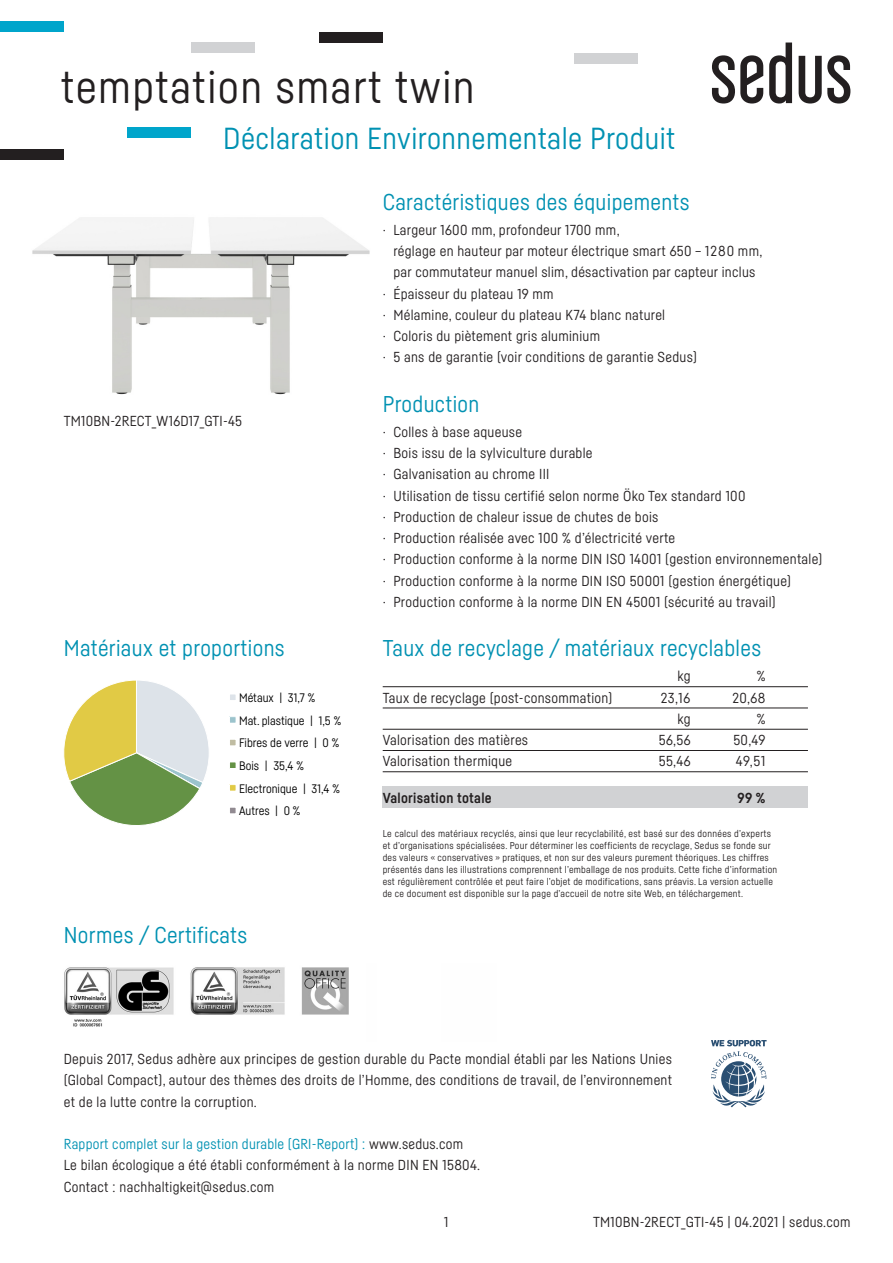
<style>
.page{position:relative;width:893px;height:1263px;background:#fff}
.page>*{position:absolute;margin:0;border:0;box-sizing:border-box;transform-origin:0 0}
.t1{font:45px "Sedus Sans";letter-spacing:.03em;color:#231f20}
.t2{font:30px "Sedus Sans";letter-spacing:.015em;color:#0091b2}
.t3{font:22.5px "Sedus Sans";letter-spacing:.015em;color:#0091b2}
.t4{font:14.25px/21.3px "Sedus Sans";letter-spacing:.02em;color:#231f20}
.t5{font:700 14.25px "Sedus Sans";letter-spacing:.02em;color:#231f20}
.t6{font:12.15px/22.6px "Sedus Sans";color:#000}
.t7{font:9.75px/12px "Sedus Sans";letter-spacing:.025em;color:#231f20}
.s1{color:#0091b2}
</style>
<div class="page">
<img style="left:32px;top:217px;width:338px;height:178px">
<div style="left:383px;top:787px;width:425px;height:21px;background:#d1d2d4"></div>
<svg style="left:712px;top:55px;width:51px;height:49px"></svg>
<svg style="left:769px;top:43px;width:23px;height:61px"></svg>
<svg style="left:799px;top:55px;width:51px;height:49px"></svg>
<hr style="left:383px;top:686px;width:425px;height:1px;background:#231f20">
<hr style="left:383px;top:708px;width:425px;height:1px;background:#231f20">
<hr style="left:383px;top:729px;width:425px;height:1px;background:#231f20">
<hr style="left:383px;top:750px;width:425px;height:1px;background:#231f20">
<hr style="left:383px;top:771px;width:425px;height:1px;background:#231f20">
<div style="left:0;top:21px;width:64px;height:11px;background:#00a5cb"></div>
<div style="left:191px;top:43px;width:64px;height:10px;background:#d1d2d4"></div>
<div style="left:574px;top:53px;width:64px;height:11px;background:#d1d2d4"></div>
<div style="left:128px;top:128px;width:63px;height:10px;background:#00a5cb"></div>
<div style="left:0;top:149px;width:64px;height:10px;background:#231f20"></div>
<div style="left:319px;top:32px;width:64px;height:11px;background:#231f20"></div>
<svg style="left:63px;top:680px;width:173px;height:146px"></svg>
<img style="left:64px;top:967px;width:285px;height:60px">
<svg style="left:711px;top:1040px;width:56px;height:67px"></svg>
<h1 class="t1" style="left:61px;top:59px;width:415px">temptation smart twin</h1>
<h2 class="t2" style="left:223px;top:120px;width:454px">Déclaration Environnementale Produit</h2>
<h3 class="t3" style="left:383px;top:188px;width:308px">Caractéristiques des équipements</h3>
<p class="t4" style="left:383px;top:219px;width:238px">· Largeur 1600 mm, profondeur 1700 mm,</p>
<p class="t4" style="left:393px;top:240px;width:371px">réglage en hauteur par moteur électrique smart 650 – 1280 mm,</p>
<p class="t4" style="left:393px;top:261px;width:364px">par commutateur manuel slim, désactivation par capteur inclus</p>
<p class="t4" style="left:383px;top:283px;width:172px">· Épaisseur du plateau 19 mm</p>
<p class="t4" style="left:383px;top:304px;width:284px">· Mélamine, couleur du plateau K74 blanc naturel</p>
<p class="t4" style="left:383px;top:325px;width:219px">· Coloris du piètement gris aluminium</p>
<p class="t4" style="left:383px;top:346px;width:316px">· 5 ans de garantie (voir conditions de garantie Sedus)</p>
<p class="t4" style="left:64px;top:410px;width:180px">TM10BN-2RECT_W16D17_GTI-45</p>
<h3 class="t3" style="left:64px;top:635px;width:222px">Matériaux et proportions</h3>
<p class="t6" style="left:239px;top:686px;width:104px">Métaux | 31,7 %<br>Mat. plastique | 1,5 %<br>Fibres de verre | 0 %<br>Bois | 35,4 %<br>Electronique | 31,4 %<br>Autres | 0 %</p>
<h3 class="t3" style="left:64px;top:922px;width:185px">Normes / Certificats</h3>
<h3 class="t3" style="left:383px;top:390px;width:98px">Production</h3>
<p class="t4" style="left:383px;top:421px;width:441px">· Colles à base aqueuse<br>· Bois issu de la sylviculture durable<br>· Galvanisation au chrome III<br>· Utilisation de tissu certifié selon norme Öko Tex standard 100<br>· Production de chaleur issue de chutes de bois<br>· Production réalisée avec 100 % d’électricité verte<br>· Production conforme à la norme DIN ISO 14001 (gestion environnementale) · Production conforme à la norme DIN ISO 50001 (gestion énergétique)<br>· Production conforme à la norme DIN EN 45001 (sécurité au travail)</p>
<h3 class="t3" style="left:383px;top:635px;width:380px">Taux de recyclage / matériaux recyclables</h3>
<p class="t4" style="left:678px;top:665px;width:15px">kg</p>
<p class="t4" style="left:757px;top:665px;width:10px">%</p>
<p class="t4" style="left:383px;top:687px;width:231px">Taux de recyclage (post-consommation)</p>
<p class="t4" style="left:661px;top:687px;width:31px">23,16</p>
<p class="t4" style="left:733px;top:687px;width:34px">20,68</p>
<p class="t4" style="left:678px;top:708px;width:15px">kg</p>
<p class="t4" style="left:757px;top:708px;width:10px">%</p>
<p class="t4" style="left:383px;top:729px;width:147px">Valorisation des matières</p>
<p class="t4" style="left:659px;top:729px;width:33px">56,56</p>
<p class="t4" style="left:733px;top:729px;width:34px">50,49</p>
<p class="t4" style="left:383px;top:750px;width:131px">Valorisation thermique</p>
<p class="t4" style="left:659px;top:750px;width:33px">55,46</p>
<p class="t4" style="left:736px;top:750px;width:31px">49,51</p>
<p class="t5" style="left:383px;top:789px;width:111px">Valorisation totale</p>
<p class="t5" style="left:737px;top:789px;width:29px">99 %</p>
<p class="t7" style="left:383px;top:827px;width:396px">Le calcul des matériaux recyclés, ainsi que leur recyclabilité, est basé sur des données d’experts et d’organisations spécialisées. Pour déterminer les coefficients de recyclage, Sedus se fonde sur des valeurs « conservatives » pratiques, et non sur des valeurs purement théoriques. Les chiffres présentés dans les illustrations comprennent l’emballage de nos produits. Cette fiche d’information est régulièrement contrôlée et peut faire l’objet de modifications, sans préavis. La version actuelle de ce document est disponible sur la page d’accueil de notre site Web, en téléchargement.</p>
<p class="t4" style="left:64px;top:1048px;width:610px;text-align:justify">Depuis 2017, Sedus adhère aux principes de gestion durable du Pacte mondial établi par les Nations Unies (Global Compact), autour des thèmes des droits de l’Homme, des conditions de travail, de l’environnement et de la lutte contre la corruption.</p>
<p class="t4" style="left:64px;top:1133px;width:418px"><span class="s1">Rapport complet sur la gestion durable (GRI-Report) :</span> www.sedus.com<br>Le bilan écologique a été établi conformément à la norme DIN EN 15804.<br>Contact : nachhaltigkeit@sedus.com</p>
<p class="t4" style="left:444px;top:1211px;width:6px">1</p>
<p class="t4" style="left:593px;top:1211px;width:259px">TM10BN-2RECT_GTI-45 | 04.2021 | sedus.com</p>
</div>
